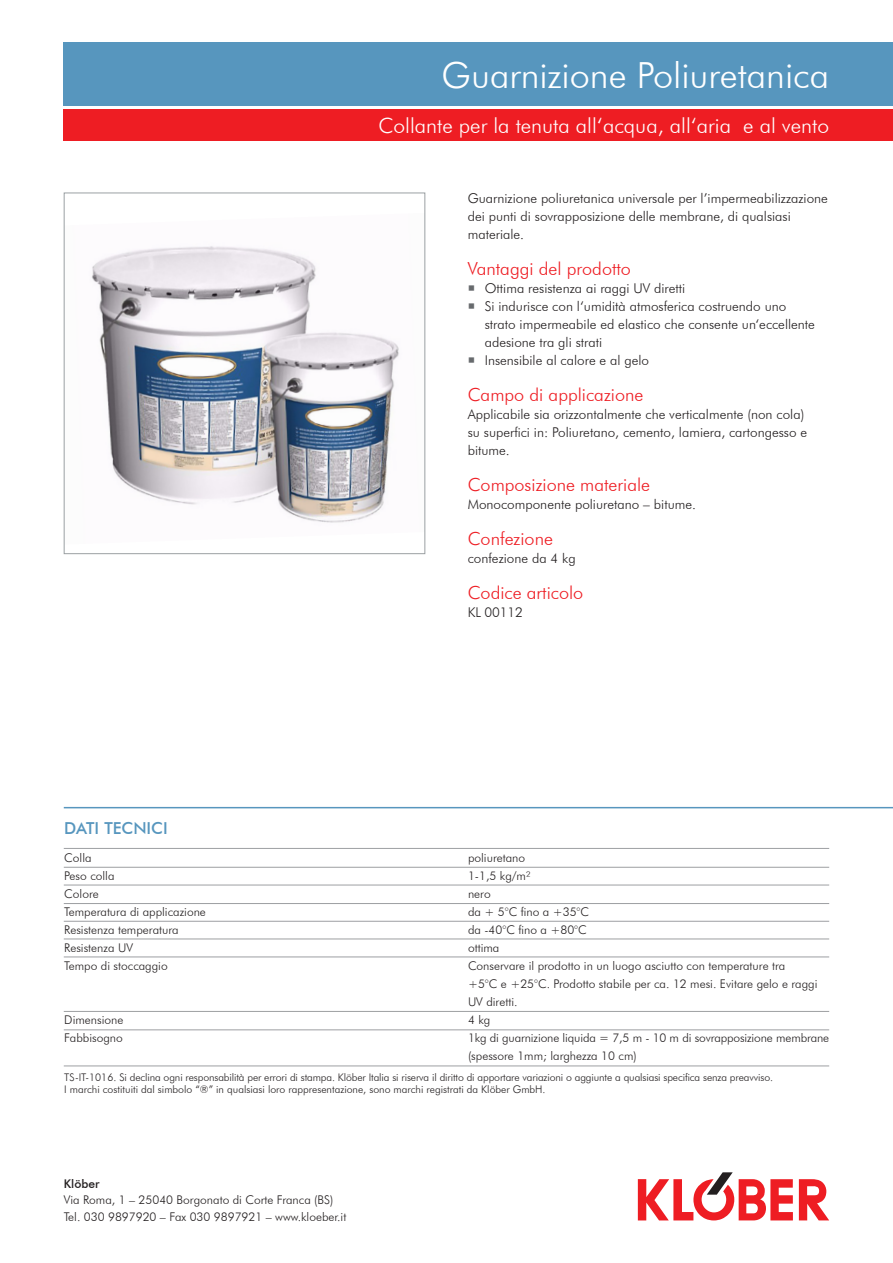
<style>
.page{position:relative;width:893px;height:1263px;background:#fff}
.page>*{position:absolute;margin:0;border:0;box-sizing:border-box;transform-origin:0 0}
.t1{font:300 36px "Futura BT";color:#fff}
.t2{font:300 21px "Futura BT";color:#fff}
.t3{font:300 18px "Futura BT";color:#ee1d23}
.t4{font:500 16.5px "Futura BT";color:#5796be}
.t5{font:300 13.5px/18px "Futura BT";color:#231f20}
.t6{font:300 12px/18px "Futura BT";color:#231f20}
.t7{font:500 12px "Futura BT";color:#231f20}
.t8{font:300 10.5px "Futura BT";letter-spacing:-.01em;color:#231f20}
</style>
<div class="page">
<div style="left:64px;top:43px;width:829px;height:63px;background:#5796be"></div>
<div style="left:64px;top:109px;width:829px;height:32px;background:#ee1d23"></div>
<svg style="left:799px;top:1179px;width:30px;height:41px"></svg>
<svg style="left:638px;top:1172px;width:155px;height:48px"></svg>
<img style="left:91px;top:246px;width:308px;height:277px">
<div style="left:64px;top:193px;width:361px;height:361px;border:1px solid #9ba0a3"></div>
<hr style="left:64px;top:807px;width:829px;height:1px;background:#5796be">
<hr style="left:64px;top:848px;width:765px;height:1px;background:#9d9fa2">
<hr style="left:64px;top:885px;width:765px;height:1px;background:#9d9fa2">
<hr style="left:64px;top:956px;width:765px;height:1px;background:#9d9fa2">
<hr style="left:64px;top:903px;width:765px;height:1px;background:#9d9fa2">
<hr style="left:64px;top:867px;width:765px;height:1px;background:#9d9fa2">
<hr style="left:64px;top:921px;width:765px;height:1px;background:#9d9fa2">
<hr style="left:64px;top:938px;width:765px;height:1px;background:#9d9fa2">
<hr style="left:64px;top:1029px;width:765px;height:1px;background:#9d9fa2">
<hr style="left:64px;top:1011px;width:765px;height:1px;background:#9d9fa2">
<hr style="left:64px;top:1065px;width:765px;height:1px;background:#9d9fa2">
<p class="t1" style="left:442px;top:53px;width:389px">Guarnizione Poliuretanica</p>
<p class="t2" style="left:379px;top:113px;width:452px">Collante per la tenuta all‘acqua, all‘aria e al vento</p>
<p class="t4" style="left:64px;top:818px;width:105px">DATI TECNICI</p>
<p class="t6" style="left:64px;top:849px;width:29px">Colla</p>
<p class="t6" style="left:64px;top:867px;width:52px">Peso colla</p>
<p class="t6" style="left:64px;top:885px;width:36px">Colore</p>
<p class="t6" style="left:64px;top:903px;width:143px">Temperatura di applicazione</p>
<p class="t6" style="left:64px;top:921px;width:116px">Resistenza temperatura</p>
<p class="t6" style="left:64px;top:939px;width:70px">Resistenza UV</p>
<p class="t6" style="left:64px;top:957px;width:105px">Tempo di stoccaggio</p>
<p class="t6" style="left:64px;top:1011px;width:61px">Dimensione</p>
<p class="t6" style="left:64px;top:1029px;width:60px">Fabbisogno</p>
<p class="t5" style="left:468px;top:189px;width:362px">Guarnizione poliuretanica universale per l’impermeabilizzazione dei punti di sovrapposizione delle membrane, di qualsiasi materiale.</p>
<p class="t3" style="left:468px;top:258px;width:165px">Vantaggi del prodotto</p>
<p class="t5" style="left:485px;top:279px;width:202px">Ottima resistenza ai raggi UV diretti</p>
<p class="t5" style="left:485px;top:297px;width:332px">Si indurisce con l‘umidità atmosferica costruendo uno strato impermeabile ed elastico che consente un‘eccellente adesione tra gli strati</p>
<p class="t5" style="left:485px;top:351px;width:166px">Insensibile al calore e al gelo</p>
<p class="t3" style="left:468px;top:384px;width:177px">Campo di applicazione</p>
<p class="t5" style="left:468px;top:405px;width:341px">Applicabile sia orizzontalmente che verticalmente (non cola) su superfici in: Poliuretano, cemento, lamiera, cartongesso e bitume.</p>
<p class="t3" style="left:468px;top:474px;width:184px">Composizione materiale</p>
<p class="t5" style="left:468px;top:495px;width:230px">Monocomponente poliuretano – bitume.</p>
<p class="t3" style="left:468px;top:528px;width:87px">Confezione</p>
<p class="t5" style="left:468px;top:549px;width:109px">confezione da 4 kg</p>
<p class="t3" style="left:468px;top:582px;width:117px">Codice articolo</p>
<p class="t5" style="left:468px;top:603px;width:57px">KL 00112</p>
<p class="t6" style="left:468px;top:849px;width:59px">poliuretano</p>
<p class="t6" style="left:468px;top:867px;width:64px">1-1,5 kg/m²</p>
<p class="t6" style="left:468px;top:885px;width:24px">nero</p>
<p class="t6" style="left:468px;top:903px;width:123px">da + 5°C fino a +35°C</p>
<p class="t6" style="left:468px;top:921px;width:120px">da -40°C fino a +80°C</p>
<p class="t6" style="left:468px;top:939px;width:33px">ottima</p>
<p class="t6" style="left:468px;top:957px;width:351px">Conservare il prodotto in un luogo asciutto con temperature tra +5°C e +25°C. Prodotto stabile per ca. 12 mesi. Evitare gelo e raggi<br>UV diretti.</p>
<p class="t6" style="left:468px;top:1011px;width:24px">4 kg</p>
<p class="t6" style="left:468px;top:1029px;width:363px">1kg di guarnizione liquida = 7,5 m - 10 m di sovrapposizione membrane (spessore 1mm; larghezza 10 cm)</p>
<p class="t8" style="left:64px;top:1070px;width:710px">TS-IT-1016. Si declina ogni responsabilità per errori di stampa. Klöber Italia si riserva il diritto di apportare variazioni o aggiunte a qualsiasi specifica senza preavviso.</p>
<p class="t8" style="left:64px;top:1083px;width:483px">I marchi costituiti dal simbolo “®” in qualsiasi loro rappresentazione, sono marchi registrati da Klöber GmbH.</p>
<p class="t7" style="left:64px;top:1176px;width:37px">Klöber</p>
<p class="t6" style="left:64px;top:1191px;width:271px">Via Roma, 1 – 25040 Borgonato di Corte Franca (BS)</p>
<p class="t6" style="left:64px;top:1207px;width:284px">Tel. 030 9897920 – Fax 030 9897921 – www.kloeber.it</p>
</div>
